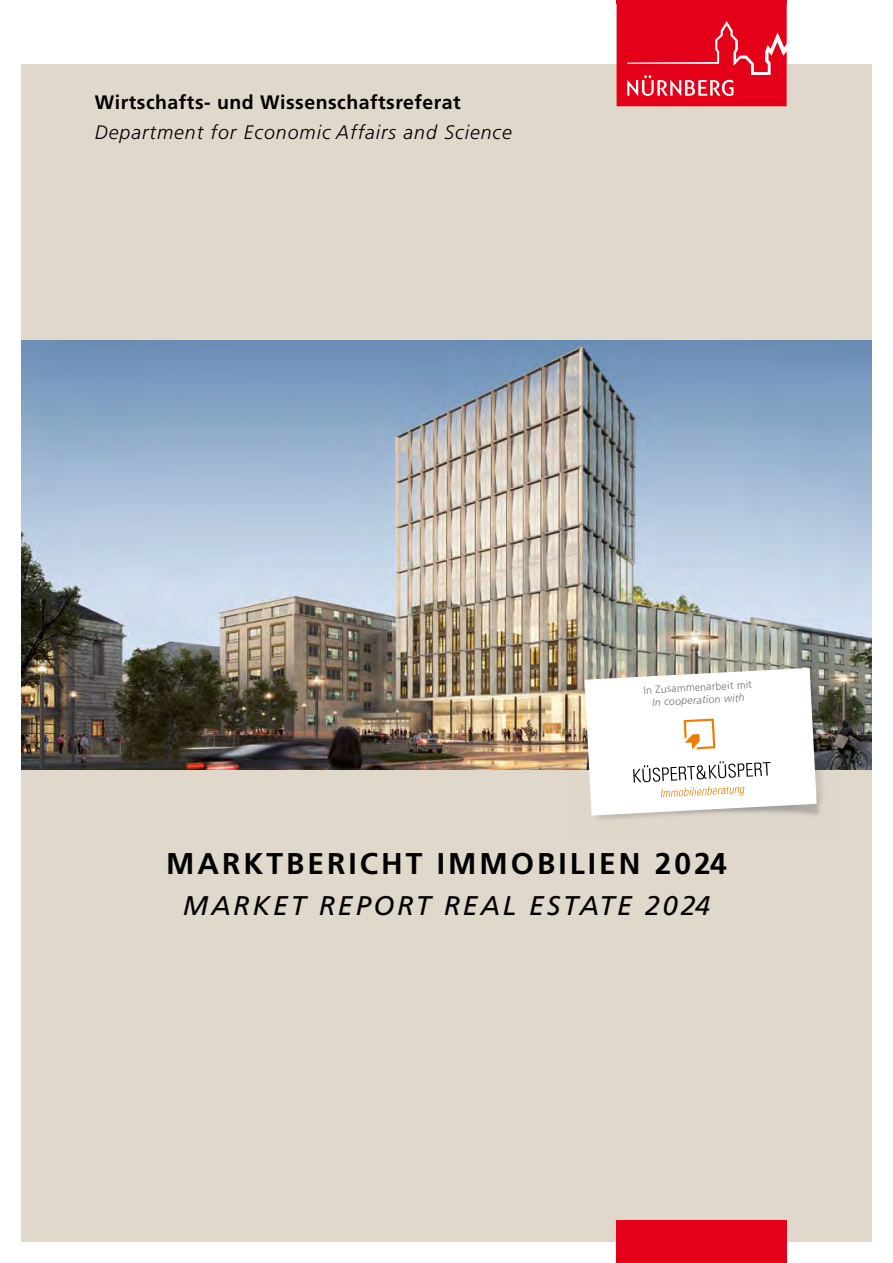
<style>
.page{position:relative;width:893px;height:1263px;background:#fff}
.page>*{position:absolute;margin:0;border:0;box-sizing:border-box;transform-origin:0 0}
.t1{font:700 30px "Frutiger LT Std";letter-spacing:.1em;color:#000}
.t2{font:italic 27px "Frutiger LT Std";letter-spacing:.1em;color:#000}
.t3{font:italic 300 19.5px "Frutiger LT Std";letter-spacing:.05em;color:#000}
.t4{font:700 19.5px "Frutiger LT Std";letter-spacing:.025em;color:#000}
.t5{font:300 10.5px "Frutiger LT Std";color:#6f6f6e}
.t6{font:italic 300 10.5px "Frutiger LT Std";color:#6f6f6e}
</style>
<div class="page">
<div style="left:21px;top:64px;width:851px;height:1178px;background:#e0d8cb"></div>
<img style="left:21px;top:340px;width:851px;height:430px">
<img style="left:568px;top:680px;width:271px;height:140px">
<svg style="left:584px;top:668px;width:233px;height:148px;background:#f2efec"></svg>
<div style="left:617px;top:1220px;width:170px;height:43px;background:#e30018"></div>
<svg style="left:617px;top:0;width:170px;height:106px;background:#e5142a"></svg>
<p class="t4" style="left:95px;top:91px;width:368px">Wirtschafts- und Wissenschaftsreferat</p>
<p class="t3" style="left:95px;top:121px;width:419px">Department for Economic Affairs and Science</p>
<p class="t5" style="left:643px;top:684px;width:110px;rotate:-3deg">In Zusammenarbeit mit</p>
<p class="t6" style="left:652px;top:696px;width:94px;rotate:-3deg">In cooperation with</p>
<h1 class="t1" style="left:166px;top:846px;width:562px">MARKTBERICHT IMMOBILIEN 2024</h1>
<h2 class="t2" style="left:183px;top:889px;width:529px">MARKET REPORT REAL ESTATE 2024</h2>
</div>
